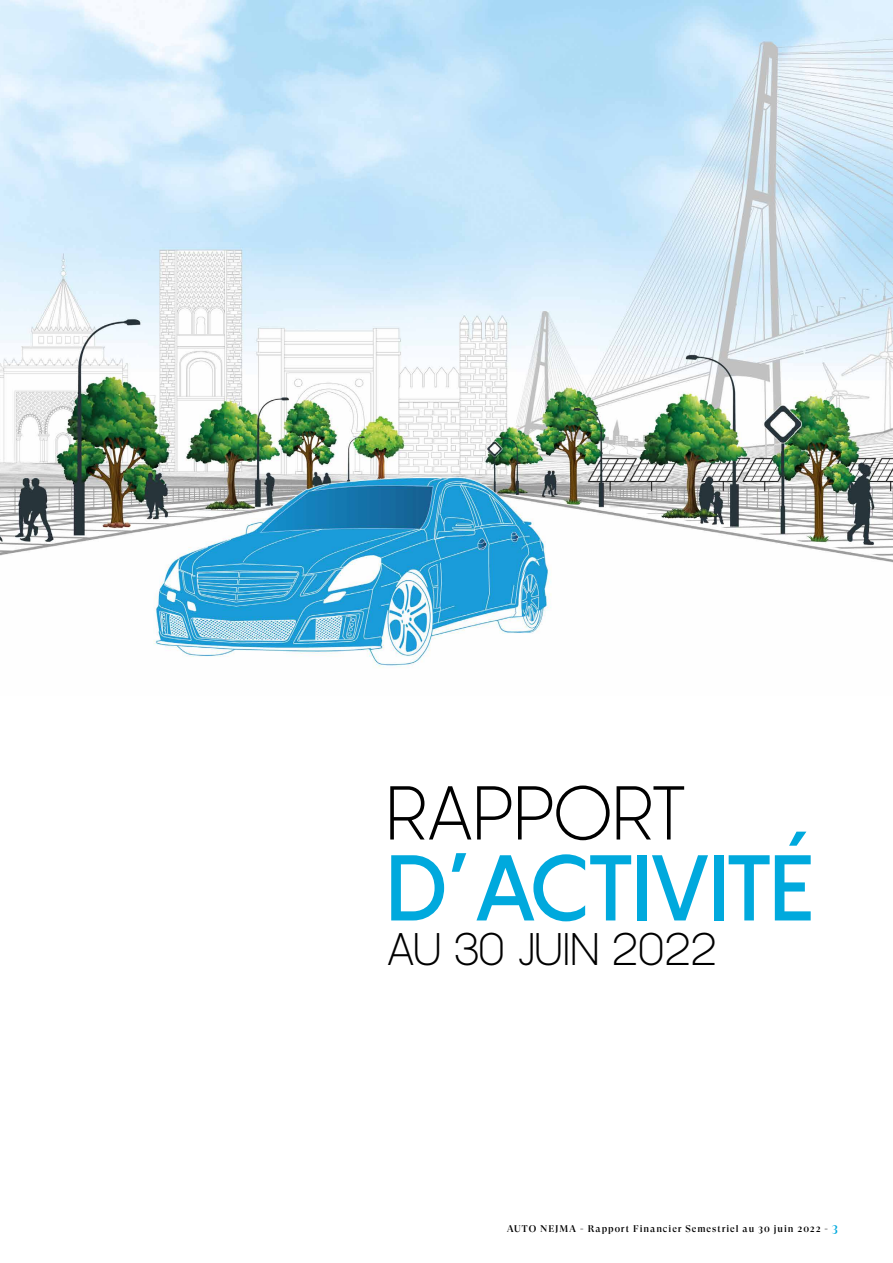
<style>
.page{position:relative;width:893px;height:1263px;background:#fff}
.page>*{position:absolute;margin:0;border:0;box-sizing:border-box;transform-origin:0 0}
.t1{font:500 91.8px "Pangram";letter-spacing:-.07em;color:#00a9dd}
.t2{font:300 75px "Pangram";letter-spacing:-.07em;color:#000}
.t3{font:300 45px "Pangram";letter-spacing:-.055em;color:#000}
.t4{font:500 9.75px "GT Super Display";letter-spacing:.1em;color:#000}
.s1{font-size:12.15px;color:#00a9dd}
</style>
<div class="page">
<img style="left:0;top:0;width:893px;height:668px">
<h2 class="t2" style="left:384px;top:765px;width:305px">RAPPORT</h2>
<h1 class="t1" style="left:384px;top:828px;width:433px">D’ACTIVITÉ</h1>
<h3 class="t3" style="left:384px;top:920px;width:335px">AU 30 JUIN 2022</h3>
<p class="t4" style="left:507px;top:1223px;width:333px">AUTO NEJMA - Rapport Financier Semestriel au 30 juin 2022 - <span class="s1">3</span></p>
</div>
